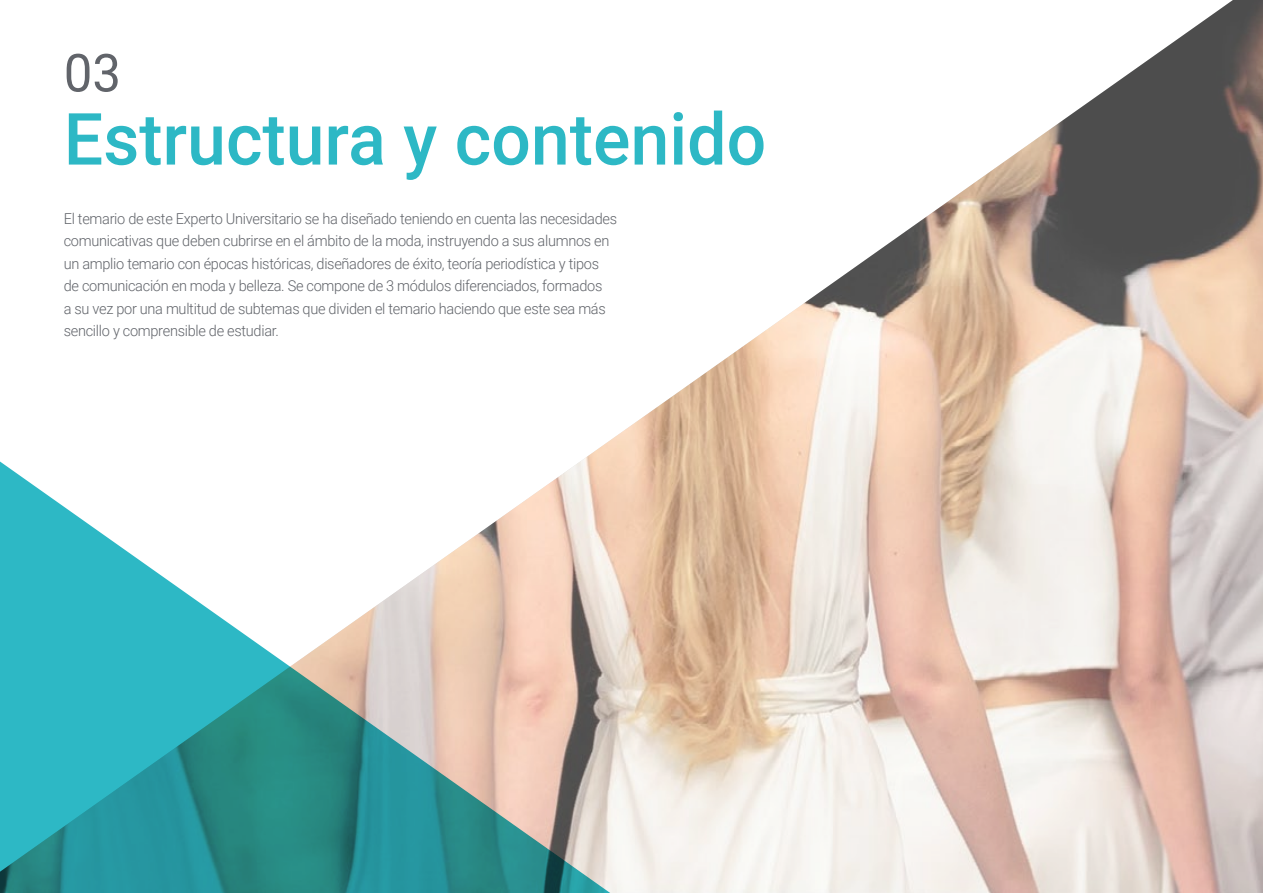
<style>
.page{position:relative;width:1263px;height:893px;background:#fff}
.page>*{position:absolute;margin:0;border:0;box-sizing:border-box;transform-origin:0 0}
.t1{font:500 72px "Roboto";color:#2db8c5}
.t2{font:52.5px "Roboto";color:#61646a}
.t3{font:300 15px/22.5px "Roboto";letter-spacing:-.02em;color:#61646a}
</style>
<div class="page">
<img style="left:602px;top:0;width:661px;height:893px">
<svg style="left:0;top:446px;width:640px;height:447px"></svg>
<h2 class="t2" style="left:64px;top:36px;width:59px">03</h2>
<h1 class="t1" style="left:64px;top:89px;width:704px">Estructura y contenido</h1>
<p class="t3" style="left:64px;top:207px;width:555px">El temario de este Experto Universitario se ha diseñado teniendo en cuenta las necesidades comunicativas que deben cubrirse en el ámbito de la moda, instruyendo a sus alumnos en un amplio temario con épocas históricas, diseñadores de éxito, teoría periodística y tipos de comunicación en moda y belleza. Se compone de 3 módulos diferenciados, formados<br>a su vez por una multitud de subtemas que dividen el temario haciendo que este sea más sencillo y comprensible de estudiar.</p>
</div>
